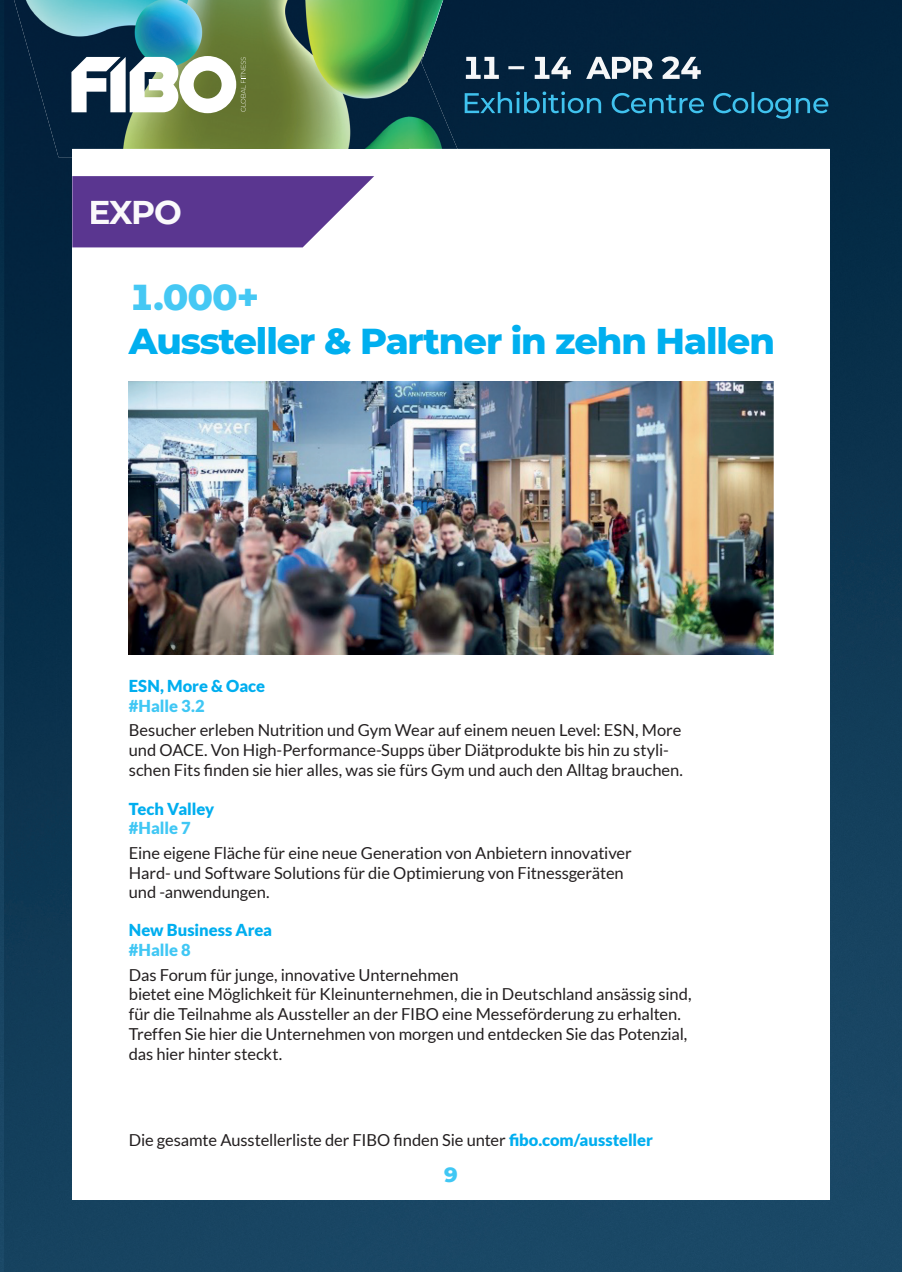
<style>
.page{position:relative;width:902px;height:1272px;background:#fff}
.page>*{position:absolute;margin:0;border:0;box-sizing:border-box;transform-origin:0 0}
.t1{font:800 36.75px "Montserrat";letter-spacing:-.03em;color:#00afef}
.t2{font:800 36.75px "Montserrat";color:#45c8f4}
.t3{font:700 32.85px "Montserrat";color:#faf9fb}
.t4{font:800 21px "Montserrat";color:#40c7f4}
.t5{font:16.5px/19.8px "Lato";letter-spacing:-.005em;color:#231f20}
.t6{font:900 16.5px "Lato";letter-spacing:-.005em;color:#00aeef}
.t7{font:900 16.5px "Lato";letter-spacing:-.005em;color:#40c7f4}
.s1{font-weight:900;color:#00aeef}
</style>
<div class="page">
<img style="left:0;top:0;width:57px;height:1271px">
<div style="left:457px;top:0;width:233px;height:106px;background:#02213c"></div>
<div style="left:690px;top:0;width:211px;height:159px;background:#02243f"></div>
<div style="left:57px;top:157px;width:15px;height:584px;background:#042944"></div>
<div style="left:457px;top:106px;width:234px;height:43px;background:#02243e"></div>
<img style="left:830px;top:159px;width:71px;height:953px">
<img style="left:57px;top:741px;width:52px;height:530px">
<div style="left:796px;top:1112px;width:105px;height:159px;background:#1a4866"></div>
<div style="left:109px;top:1200px;width:687px;height:71px;background:#194765"></div>
<img style="left:14px;top:0;width:197px;height:157px">
<img style="left:211px;top:0;width:246px;height:149px">
<div style="left:72px;top:149px;width:757px;height:1050px;background:#fff"></div>
<svg style="left:71px;top:56px;width:174px;height:57px"></svg>
<img style="left:466px;top:56px;width:234px;height:23px">
<img style="left:464px;top:91px;width:364px;height:28px">
<svg style="left:72px;top:176px;width:302px;height:71px;background:#6f509e"></svg>
<div style="left:91px;top:201px;width:90px;height:24px;background:#5a3690"></div>
<img style="left:129px;top:381px;width:644px;height:273px">
<h2 class="t3" style="left:88px;top:189px;width:95px">EXPO</h2>
<h1 class="t2" style="left:129px;top:270px;width:132px">1.000+</h1>
<h1 class="t1" style="left:129px;top:314px;width:647px">Aussteller &amp; Partner in zehn Hallen</h1>
<p class="t6" style="left:129px;top:676px;width:138px">ESN, More &amp; Oace</p>
<p class="t7" style="left:129px;top:696px;width:77px">#Halle 3.2</p>
<p class="t5" style="left:129px;top:720px;width:555px">Besucher erleben Nutrition und Gym Wear auf einem neuen Level: ESN, More und OACE. Von High-Performance-Supps über Diätprodukte bis hin zu styli&shy;schen Fits finden sie hier alles, was sie fürs Gym und auch den Alltag brauchen.</p>
<p class="t6" style="left:129px;top:799px;width:87px">Tech Valley</p>
<p class="t7" style="left:129px;top:818px;width:63px">#Halle 7</p>
<p class="t5" style="left:129px;top:842px;width:504px">Eine eigene Fläche für eine neue Generation von Anbietern innovativer<br>Hard- und Software Solutions für die Optimierung von Fitnessgeräten und -anwendungen.</p>
<p class="t6" style="left:129px;top:920px;width:145px">New Business Area</p>
<p class="t7" style="left:129px;top:940px;width:63px">#Halle 8</p>
<p class="t5" style="left:129px;top:964px;width:564px">Das Forum für junge, innovative Unternehmen<br>bietet eine Möglichkeit für Kleinunternehmen, die in Deutschland ansässig sind, für die Teilnahme als Aussteller an der FIBO eine Messeförderung zu erhalten.<br>Treffen Sie hier die Unternehmen von morgen und entdecken Sie das Potenzial, das hier hinter steckt.</p>
<p class="t5" style="left:129px;top:1129px;width:526px">Die gesamte Ausstellerliste der FIBO finden Sie unter <span class="s1">fibo.com/aussteller</span></p>
<p class="t4" style="left:444px;top:1158px;width:15px">9</p>
</div>
